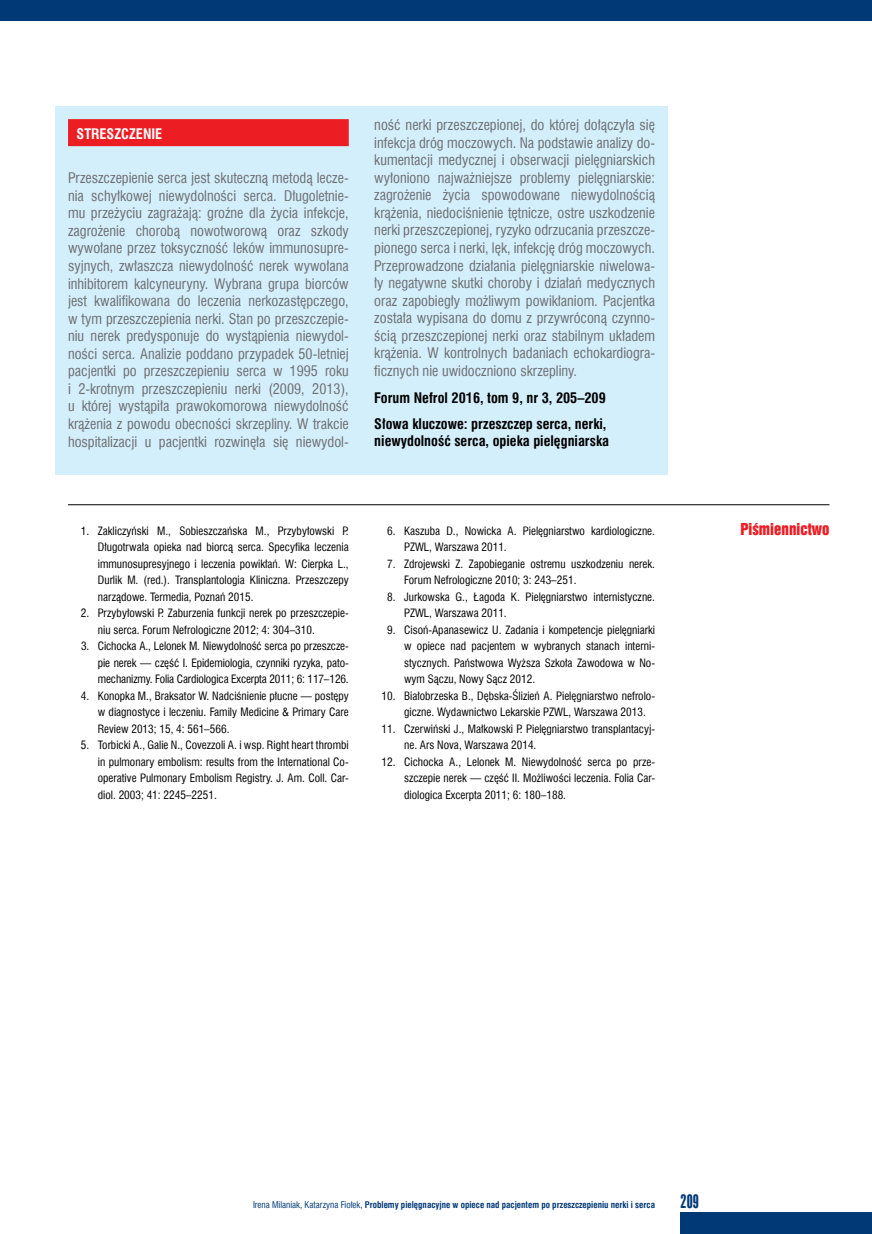
<style>
.page{position:relative;width:872px;height:1234px;background:#fff}
.page>*{position:absolute;margin:0;border:0;box-sizing:border-box;transform-origin:0 0}
.t1{font:18px "Swis 924 EU";color:#003976}
.t2{font:15px "Swis 921 EU";color:#ed1d24}
.t3{font:14.25px/17.5px "Swis 721 Cn EU";color:#6d6e71;text-align:justify}
.t4{font:700 14.25px/26.1px "Swis 721 Cn EU";color:#000}
.t5{font:700 14.25px "Swis 721 Cn EU";color:#fff}
.t6{font:11.25px/16.5px "Swis 721 Cn EU";color:#000;text-align:justify}
.t7{font:700 9px "Swis 721 Cn EU";color:#003976}
.s1{font-weight:400}
</style>
<div class="page">
<div style="left:680px;top:1212px;width:192px;height:21px;background:#003976"></div>
<div style="left:0;top:0;width:872px;height:21px;background:#003976"></div>
<div style="left:55px;top:106px;width:613px;height:368px;background:#d4effc"></div>
<div style="left:68px;top:119px;width:281px;height:27px;background:#ed1d24"></div>
<hr style="left:68px;top:504px;width:761px;height:1px;background:#000">
<p class="t5" style="left:77px;top:125px;width:87px">STRESZCZENIE</p>
<p class="t3" style="left:68px;top:169px;width:282px">Przeszczepienie serca jest skuteczną metodą lecze&shy;nia schyłkowej niewydolności serca. Długoletnie&shy;mu przeżyciu zagrażają: groźne dla życia infekcje, zagrożenie chorobą nowotworową oraz szkody wywołane przez toksyczność leków immunosupre&shy;syjnych, zwłaszcza niewydolność nerek wywołana inhibitorem kalcyneuryny. Wybrana grupa biorców jest kwalifikowana do leczenia nerkozastępczego, w tym przeszczepienia nerki. Stan po przeszczepie&shy;niu nerek predysponuje do wystąpienia niewydol&shy;ności serca. Analizie poddano przypadek 50-letniej pacjentki po przeszczepieniu serca w 1995 roku i 2-krotnym przeszczepieniu nerki (2009, 2013), u której wystąpiła prawokomorowa niewydolność krążenia z powodu obecności skrzepliny. W trakcie hospitalizacji u pacjentki rozwinęła się niewydol-</p>
<p class="t3" style="left:374px;top:116px;width:282px">ność nerki przeszczepionej, do której dołączyła się infekcja dróg moczowych. Na podstawie analizy do&shy;kumentacji medycznej i obserwacji pielęgniarskich wyłoniono najważniejsze problemy pielęgniarskie: zagrożenie życia spowodowane niewydolnością krążenia, niedociśnienie tętnicze, ostre uszkodzenie nerki przeszczepionej, ryzyko odrzucania przeszcze&shy;pionego serca i nerki, lęk, infekcję dróg moczowych.<br>Przeprowadzone działania pielęgniarskie niwelowa&shy;ły negatywne skutki choroby i działań medycznych oraz zapobiegły możliwym powikłaniom. Pacjentka została wypisana do domu z przywróconą czynno&shy;ścią przeszczepionej nerki oraz stabilnym układem krążenia. W kontrolnych badaniach echokardiogra&shy;ficznych nie uwidoczniono skrzepliny.</p>
<p class="t4" style="left:374px;top:385px;width:234px">Forum Nefrol 2016, tom 9, nr 3, 205–209<br>Słowa kluczowe: przeszczep serca, nerki,</p>
<p class="t4" style="left:374px;top:429px;width:236px">niewydolność serca, opieka pielęgniarska</p>
<p class="t6" style="left:81px;top:522px;width:269px">1. Zakliczyński M., Sobieszczańska M., Przybyłowski P.</p>
<h2 class="t2" style="left:740px;top:519px;width:90px">Piśmiennictwo</h2>
<p class="t6" style="left:98px;top:538px;width:252px">Długotrwała opieka nad biorcą serca. Specyfika leczenia immunosupresyjnego i leczenia powikłań. W: Cierpka L., Durlik M. (red.). Transplantologia Kliniczna. Przeszczepy narządowe. Termedia, Poznań 2015.</p>
<p class="t6" style="left:98px;top:604px;width:252px;text-indent:-17px">2. Przybyłowski P. Zaburzenia funkcji nerek po przeszczepie&shy;niu serca. Forum Nefrologiczne 2012; 4: 304–310.</p>
<p class="t6" style="left:98px;top:637px;width:252px;text-indent:-17px">3. Cichocka A., Lelonek M. Niewydolność serca po przeszcze&shy;pie nerek — część I. Epidemiologia, czynniki ryzyka, pato&shy;mechanizmy. Folia Cardiologica Excerpta 2011; 6: 117–126.</p>
<p class="t6" style="left:98px;top:687px;width:252px;text-indent:-17px">4. Konopka M., Braksator W. Nadciśnienie płucne — postępy w diagnostyce i leczeniu. Family Medicine &amp; Primary Care Review 2013; 15, 4: 561–566.</p>
<p class="t6" style="left:98px;top:736px;width:252px;text-indent:-17px">5. Torbicki A., Galie N., Covezzoli A. i wsp. Right heart thrombi in pulmonary embolism: results from the International Co&shy;operative Pulmonary Embolism Registry. J. Am. Coll. Car&shy;diol. 2003; 41: 2245–2251.</p>
<p class="t6" style="left:404px;top:522px;width:252px;text-indent:-17px">6. Kaszuba D., Nowicka A. Pielęgniarstwo kardiologiczne.<br>PZWL, Warszawa 2011.</p>
<p class="t6" style="left:404px;top:555px;width:252px;text-indent:-17px">7. Zdrojewski Z. Zapobieganie ostremu uszkodzeniu nerek.<br>Forum Nefrologiczne 2010; 3: 243–251.</p>
<p class="t6" style="left:404px;top:588px;width:252px;text-indent:-17px">8. Jurkowska G., Łagoda K. Pielęgniarstwo internistyczne.<br>PZWL, Warszawa 2011.</p>
<p class="t6" style="left:404px;top:621px;width:252px;text-indent:-17px">9. Cisoń-Apanasewicz U. Zadania i kompetencje pielęgniarki w opiece nad pacjentem w wybranych stanach interni&shy;stycznych. Państwowa Wyższa Szkoła Zawodowa w No&shy;wym Sączu, Nowy Sącz 2012.</p>
<p class="t6" style="left:404px;top:687px;width:252px;text-indent:-23px">10. Białobrzeska B., Dębska-Ślizień A. Pielęgniarstwo nefrolo&shy;giczne. Wydawnictwo Lekarskie PZWL, Warszawa 2013.</p>
<p class="t6" style="left:404px;top:720px;width:252px;text-indent:-23px">11. Czerwiński J., Małkowski P. Pielęgniarstwo transplantacyj&shy;ne. Ars Nova, Warszawa 2014.</p>
<p class="t6" style="left:404px;top:753px;width:252px;text-indent:-23px">12. Cichocka A., Lelonek M. Niewydolność serca po prze&shy;szczepie nerek — część II. Możliwości leczenia. Folia Car&shy;diologica Excerpta 2011; 6: 180–188.</p>
<p class="t7" style="left:253px;top:1198px;width:403px"><span class="s1">Irena Milaniak, Katarzyna Fiołek,</span> Problemy pielęgnacyjne w opiece nad pacjentem po przeszczepieniu nerki i serca</p>
<h1 class="t1" style="left:680px;top:1189px;width:20px">209</h1>
</div>
